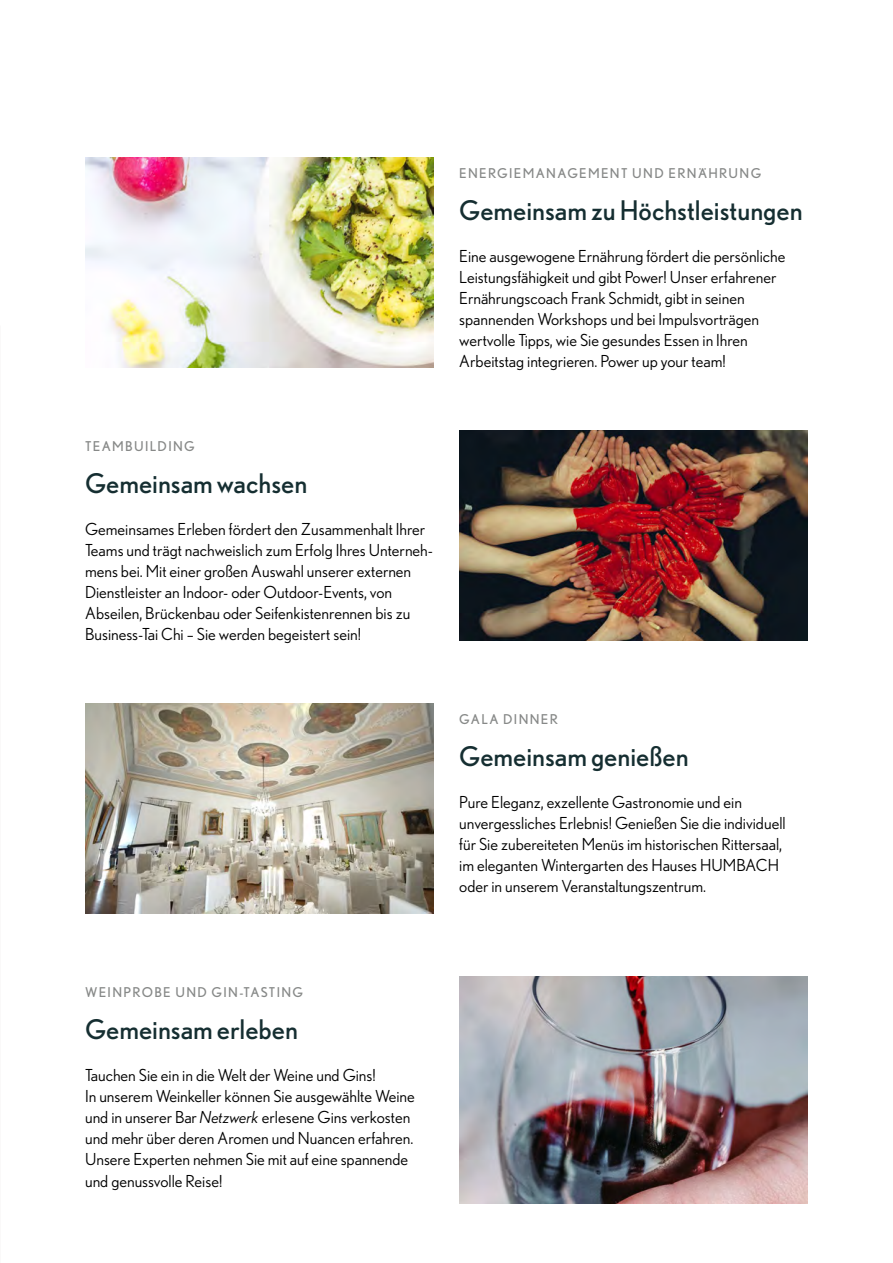
<style>
.page{position:relative;width:893px;height:1263px;background:#fff}
.page>*{position:absolute;margin:0;border:0;box-sizing:border-box;transform-origin:0 0}
.t1{font:27px "Nobel";color:#152e31}
.t2{font:16.5px/21px "Nobel";color:#000}
.t3{font:13.5px "Nobel";letter-spacing:.1em;color:#878988}
.s1{font-style:italic}
</style>
<div class="page">
<img style="left:459px;top:430px;width:349px;height:210px">
<img style="left:85px;top:157px;width:349px;height:210px">
<img style="left:85px;top:703px;width:349px;height:210px">
<img style="left:459px;top:976px;width:349px;height:227px">
<p class="t3" style="left:459px;top:166px;width:304px">ENERGIEMANAGEMENT UND ERNÄHRUNG</p>
<h1 class="t1" style="left:459px;top:195px;width:345px">Gemeinsam zu Höchstleistungen</h1>
<p class="t2" style="left:459px;top:246px;width:328px">Eine ausgewogene Ernährung fördert die persönliche Leistungsfähigkeit und gibt Power! Unser erfahrener Ernährungscoach Frank Schmidt, gibt in seinen spannenden Workshops und bei Impulsvorträgen wertvolle Tipps, wie Sie gesundes Essen in Ihren Arbeitstag integrieren. Power up your team!</p>
<p class="t3" style="left:85px;top:439px;width:111px">TEAMBUILDING</p>
<h1 class="t1" style="left:85px;top:468px;width:224px">Gemeinsam wachsen</h1>
<p class="t2" style="left:85px;top:519px;width:350px">Gemeinsames Erleben fördert den Zusammenhalt Ihrer Teams und trägt nachweislich zum Erfolg Ihres Unterneh&shy;mens bei. Mit einer großen Auswahl unserer externen Dienstleister an Indoor- oder Outdoor-Events, von Abseilen, Brückenbau oder Seifenkistenrennen bis zu Business-Tai Chi – Sie werden begeistert sein!</p>
<p class="t3" style="left:459px;top:712px;width:100px">GALA DINNER</p>
<h1 class="t1" style="left:459px;top:741px;width:231px">Gemeinsam genießen</h1>
<p class="t2" style="left:459px;top:792px;width:328px">Pure Eleganz, exzellente Gastronomie und ein unvergessliches Erlebnis! Genießen Sie die individuell für Sie zubereiteten Menüs im historischen Rittersaal, im eleganten Wintergarten des Hauses HUMBACH oder in unserem Veranstaltungszentrum.</p>
<p class="t3" style="left:85px;top:985px;width:220px">WEINPROBE UND GIN-TASTING</p>
<h1 class="t1" style="left:85px;top:1014px;width:214px">Gemeinsam erleben</h1>
<p class="t2" style="left:85px;top:1065px;width:331px">Tauchen Sie ein in die Welt der Weine und Gins!<br>In unserem Weinkeller können Sie ausgewählte Weine und in unserer Bar <span class="s1">Netzwerk</span> erlesene Gins verkosten und mehr über deren Aromen und Nuancen erfahren.<br>Unsere Experten nehmen Sie mit auf eine spannende und genussvolle Reise!</p>
</div>
